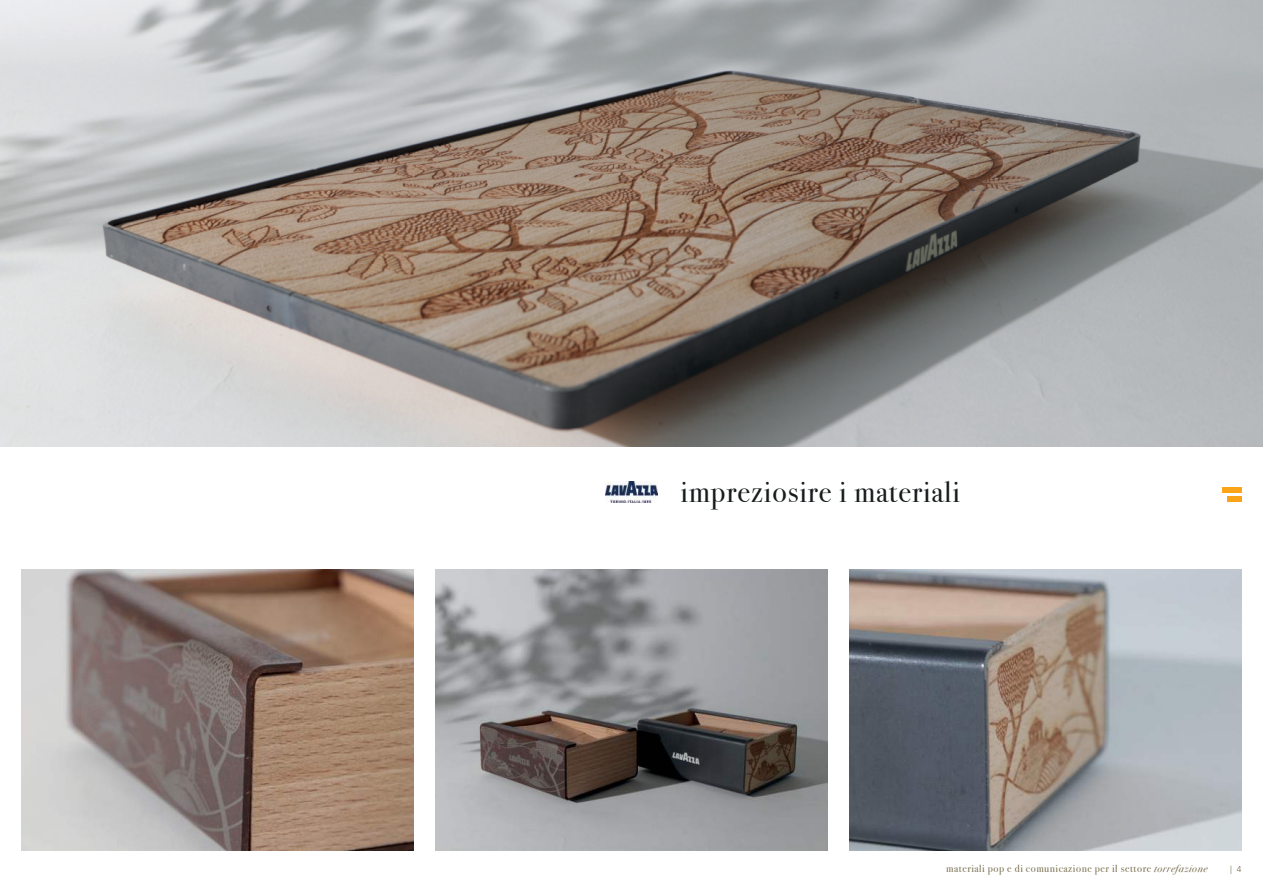
<style>
.page{position:relative;width:1263px;height:893px;background:#fff}
.page>*{position:absolute;margin:0;border:0;box-sizing:border-box;transform-origin:0 0}
.t1{font:30px "Bodoni Svty Two OSITCTT";letter-spacing:.03em;color:#171d1d}
.t2{font:10.5px "Bodoni Svty Two OSITCTT";letter-spacing:.05em;color:#796f4f}
.t3{font:300 9px "Clearview One";color:#796f4f}
.s1{font-style:italic}
</style>
<div class="page">
<img style="left:0;top:0;width:1263px;height:446px">
<div style="left:1222px;top:488px;width:20px;height:5px;background:#faa519"></div>
<div style="left:1227px;top:496px;width:15px;height:6px;background:#faa519"></div>
<img style="left:606px;top:482px;width:51px;height:20px">
<img style="left:435px;top:570px;width:393px;height:280px">
<img style="left:21px;top:570px;width:393px;height:280px">
<img style="left:849px;top:570px;width:393px;height:280px">
<h1 class="t1" style="left:680px;top:480px;width:281px">impreziosire i materiali</h1>
<p class="t2" style="left:946px;top:864px;width:263px">materiali pop e di comunicazione per il settore <span class="s1">torrefazione</span></p>
<p class="t3" style="left:1230px;top:865px;width:13px">| 4</p>
</div>
